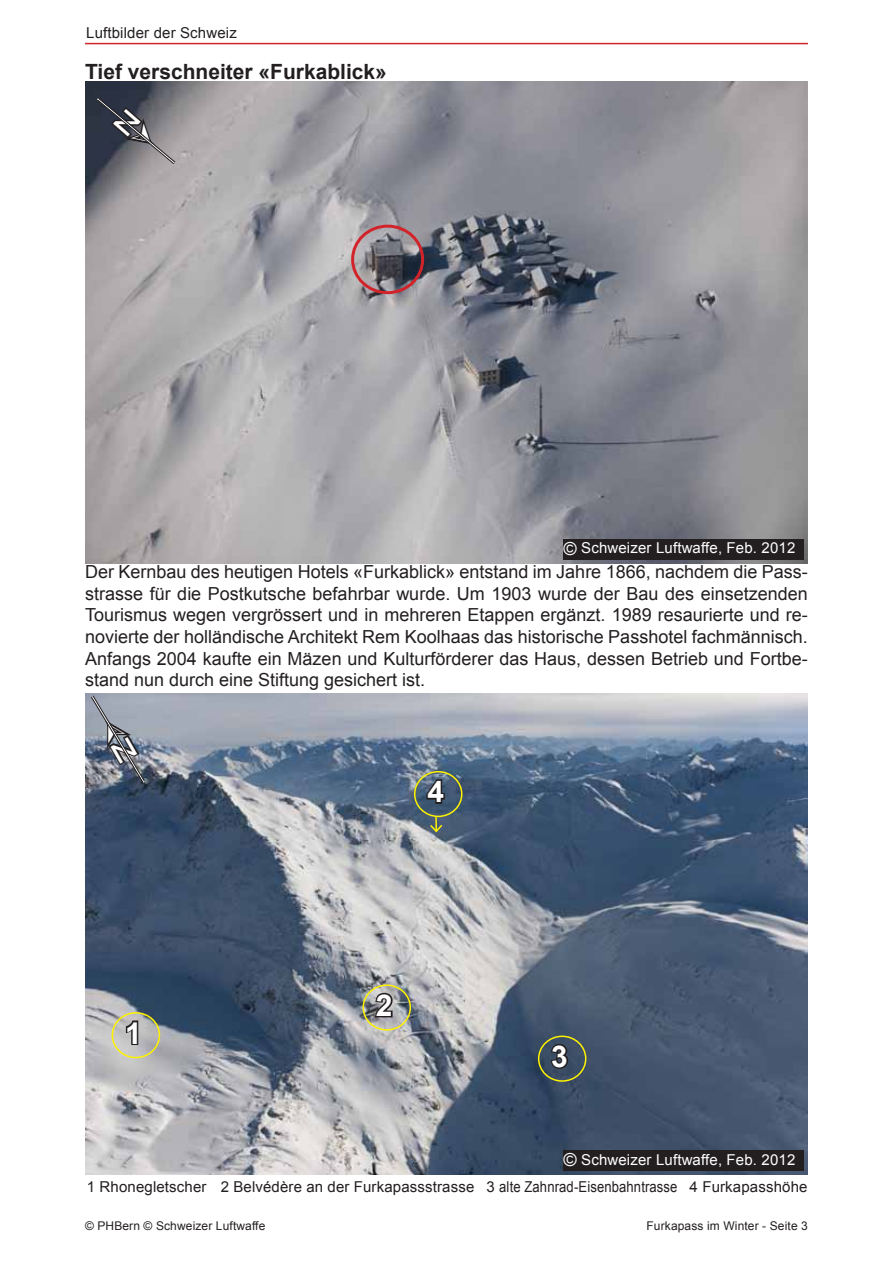
<style>
.page{position:relative;width:893px;height:1263px;background:#fff}
.page>*{position:absolute;margin:0;border:0;box-sizing:border-box;transform-origin:0 0}
.t1{font:700 30px "Arial";color:#fff}
.t2{font:700 21px "Arial";color:#231f20}
.t3{font:18px/21.6px "Arial";color:#231f20;text-align:justify}
.t4{font:15px "Arial";letter-spacing:.01em;color:#231f20}
.t5{font:15px "Arial";letter-spacing:.01em;color:#fff}
.t6{font:12px "Arial";letter-spacing:.01em;color:#231f20}
.s1{font-size:18px}
</style>
<div class="page">
<hr style="left:85px;top:43px;width:723px;height:1px;background:#d2232a">
<img style="left:85px;top:82px;width:723px;height:481px">
<div style="left:563px;top:539px;width:241px;height:20px;background:#231f20"></div>
<img style="left:85px;top:693px;width:723px;height:482px">
<div style="left:563px;top:1150px;width:241px;height:21px;background:#231f20"></div>
<div style="left:351px;top:225px;width:73px;height:69px;border:3px solid #d2232a;border-radius:50%"></div>
<div style="left:112px;top:1012px;width:48px;height:46px;border:2px solid #fff200;border-radius:50%"></div>
<svg style="left:124px;top:1019px;width:16px;height:27px"></svg>
<div style="left:362px;top:984px;width:49px;height:47px;border:2px solid #fff200;border-radius:50%"></div>
<svg style="left:373px;top:991px;width:22px;height:28px"></svg>
<div style="left:538px;top:1035px;width:48px;height:47px;border:2px solid #fff200;border-radius:50%"></div>
<svg style="left:549px;top:1042px;width:21px;height:28px"></svg>
<div style="left:414px;top:771px;width:48px;height:46px;border:2px solid #fff200;border-radius:50%"></div>
<svg style="left:425px;top:777px;width:21px;height:28px"></svg>
<svg style="left:428px;top:816px;width:16px;height:17px"></svg>
<svg style="left:96px;top:97px;width:80px;height:68px;background:#5a5a63"></svg>
<svg style="left:90px;top:695px;width:56px;height:88px;background:#7d8490"></svg>
<p class="t4" style="left:86px;top:22px;width:152px">Luftbilder der Schweiz</p>
<p class="t2" style="left:85px;top:58px;width:303px">Tief verschneiter «Furkablick»</p>
<p class="t5" style="left:563px;top:538px;width:233px"><span class="s1">©</span> Schweizer Luftwaffe, Feb. 2012</p>
<p class="t3" style="left:85px;top:561px;width:724px">Der Kernbau des heutigen Hotels «Furkablick» entstand im Jahre 1866, nachdem die Pass&shy;strasse für die Postkutsche befahrbar wurde. Um 1903 wurde der Bau des einsetzenden Tourismus wegen vergrössert und in mehreren Etappen ergänzt. 1989 resaurierte und re&shy;novierte der holländische Architekt Rem Koolhaas das historische Passhotel fachmännisch.<br>Anfangs 2004 kaufte ein Mäzen und Kulturförderer das Haus, dessen Betrieb und Fortbe&shy;stand nun durch eine Stiftung gesichert ist.</p>
<h1 class="t1" style="left:125px;top:1013px;width:18px">1</h1>
<h1 class="t1" style="left:427px;top:772px;width:18px">4</h1>
<h1 class="t1" style="left:376px;top:985px;width:18px">2</h1>
<h1 class="t1" style="left:551px;top:1036px;width:18px">3</h1>
<p class="t5" style="left:563px;top:1150px;width:233px"><span class="s1">©</span> Schweizer Luftwaffe, Feb. 2012</p>
<p class="t4" style="left:87px;top:1176px;width:722px">1 Rhonegletscher 2 Belvédère an der Furkapassstrasse 3 alte Zahnrad-Eisenbahntrasse 4 Furkapasshöhe</p>
<p class="t6" style="left:85px;top:1218px;width:182px">© PHBern © Schweizer Luftwaffe</p>
<p class="t6" style="left:646px;top:1218px;width:163px">Furkapass im Winter - Seite 3</p>
</div>
